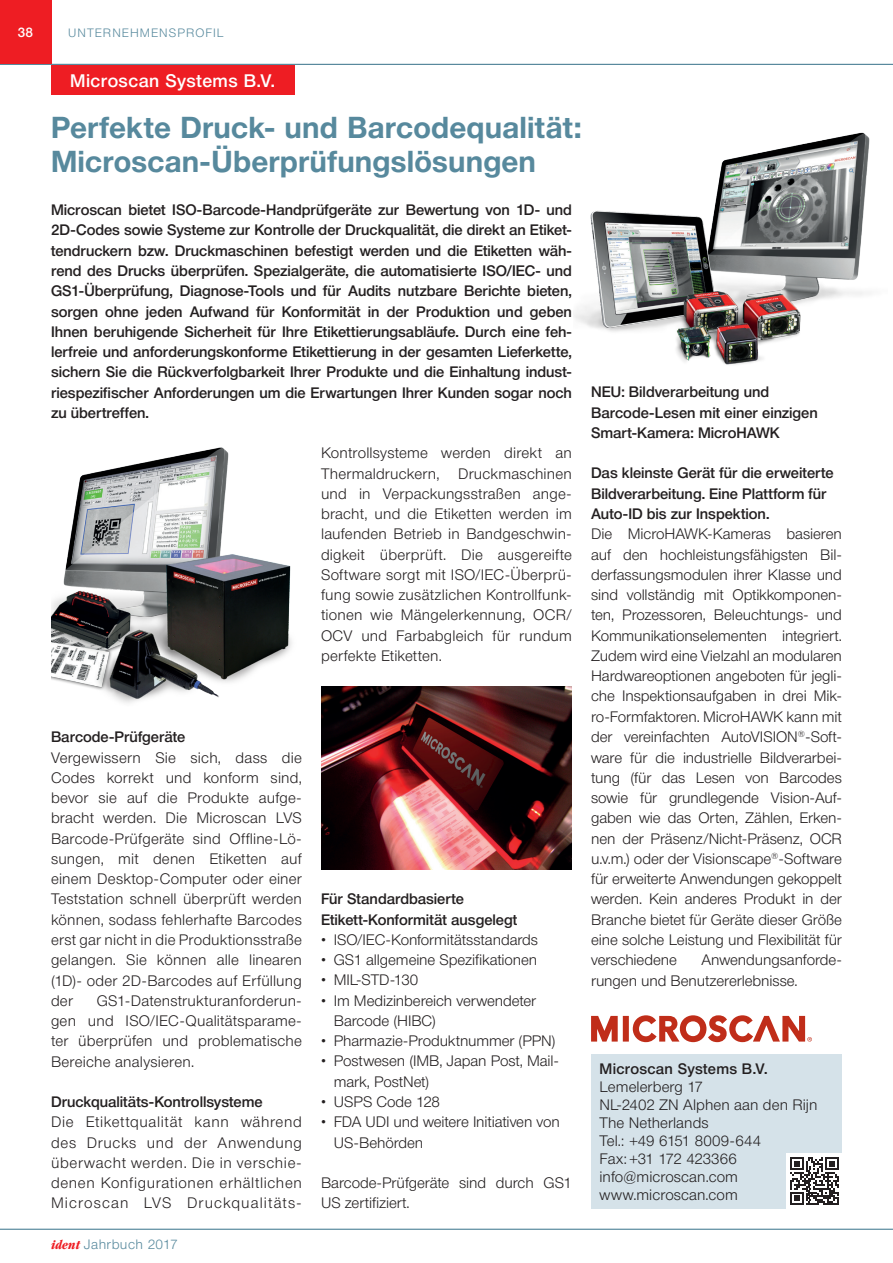
<style>
.page{position:relative;width:893px;height:1263px;background:#fff}
.page>*{position:absolute;margin:0;border:0;box-sizing:border-box;transform-origin:0 0}
.t1{font:700 30px/34.5px "Neue Helvetica BQ";letter-spacing:.005em;color:#57899d}
.t2{font:500 18px "Neue Helvetica BQ";letter-spacing:.025em;color:#fff}
.t3{font:300 15px/20.2px "Neue Helvetica BQ";color:#231f20}
.t4{font:500 15px/20.2px "Neue Helvetica BQ";letter-spacing:-.005em;color:#231f20}
.t5{font:500 15px "Neue Helvetica BQ";letter-spacing:.015em;color:#231f20}
.t6{font:300 13.5px "Neue Helvetica BQ";letter-spacing:.03em;color:#57899d}
.t7{font:500 13.5px "Neue Helvetica BQ";color:#fff}
.t8{font:300 12px "Neue Helvetica BQ";letter-spacing:.09em;color:#57899d}
.s1{font-family:"Garamond";font-weight:700;font-style:italic;font-stretch:condensed;color:#ee1d23}
</style>
<div class="page">
<hr style="left:0;top:1229px;width:893px;height:1px;background:#57899d">
<hr style="left:0;top:64px;width:893px;height:1px;background:#57899d">
<div style="left:51px;top:65px;width:243px;height:30px;background:#ee1d23"></div>
<div style="left:591px;top:1054px;width:251px;height:154px;background:#d5e2e9"></div>
<svg style="left:591px;top:1015px;width:27px;height:27px"></svg>
<svg style="left:623px;top:1016px;width:6px;height:25px"></svg>
<svg style="left:632px;top:1015px;width:180px;height:27px"></svg>
<div style="left:787px;top:1153px;width:55px;height:55px;background:#fff"></div>
<svg style="left:790px;top:1157px;width:48px;height:48px"></svg>
<img style="left:321px;top:687px;width:251px;height:182px">
<img style="left:574px;top:132px;width:296px;height:233px">
<img style="left:51px;top:447px;width:241px;height:256px">
<div style="left:0;top:0;width:51px;height:64px;background:#ee1d23"></div>
<p class="t7" style="left:18px;top:24px;width:17px">38</p>
<p class="t8" style="left:68px;top:25px;width:157px">UNTERNEHMENSPROFIL</p>
<p class="t2" style="left:70px;top:69px;width:206px">Microscan Systems B.V.</p>
<h1 class="t1" style="left:51px;top:109px;width:532px">Perfekte Druck- und Barcodequalität:<br>Microscan-Überprüfungslösungen</h1>
<p class="t4" style="left:51px;top:200px;width:522px;text-align:justify">Microscan bietet ISO-Barcode-Handprüfgeräte zur Bewertung von 1D- und 2D-Codes sowie Systeme zur Kontrolle der Druckqualität, die direkt an Etiket&shy;tendruckern bzw. Druckmaschinen befestigt werden und die Etiketten wäh&shy;rend des Drucks überprüfen. Spezialgeräte, die automatisierte ISO/IEC- und GS1-Überprüfung, Diagnose-Tools und für Audits nutzbare Berichte bieten, sorgen ohne jeden Aufwand für Konformität in der Produktion und geben Ihnen beruhigende Sicherheit für Ihre Etikettierungsabläufe. Durch eine feh&shy;lerfreie und anforderungskonforme Etikettierung in der gesamten Lieferkette, sichern Sie die Rückverfolgbarkeit Ihrer Produkte und die Einhaltung indust&shy;riespezifischer Anforderungen um die Erwartungen Ihrer Kunden sogar noch zu übertreffen.</p>
<p class="t3" style="left:321px;top:443px;width:252px;text-align:justify">Kontrollsysteme werden direkt an Thermaldruckern, Druckmaschinen und in Verpackungsstraßen ange&shy;bracht, und die Etiketten werden im laufenden Betrieb in Bandgeschwin&shy;digkeit überprüft. Die ausgereifte Software sorgt mit ISO/IEC-Überprü&shy;fung sowie zusätzlichen Kontrollfunk&shy;tionen wie Mängelerkennung, OCR/ OCV und Farbabgleich für rundum perfekte Etiketten.</p>
<p class="t4" style="left:51px;top:727px;width:136px">Barcode-Prüfgeräte</p>
<p class="t3" style="left:51px;top:747px;width:252px;text-align:justify">Vergewissern Sie sich, dass die Codes korrekt und konform sind, bevor sie auf die Produkte aufge&shy;bracht werden. Die Microscan LVS Barcode-Prüfgeräte sind Offline-Lö&shy;sungen, mit denen Etiketten auf einem Desktop-Computer oder einer Teststation schnell überprüft werden können, sodass fehlerhafte Barcodes erst gar nicht in die Produktionsstraße gelangen. Sie können alle linearen (1D)- oder 2D-Barcodes auf Erfüllung der</p>
<p class="t3" style="left:51px;top:990px;width:252px;text-align:justify;text-indent:46px">GS1-Datenstrukturanforderun&shy;gen und ISO/IEC-Qualitätsparame&shy;ter überprüfen und problematische Bereiche analysieren.</p>
<p class="t4" style="left:51px;top:1091px;width:213px">Druckqualitäts-Kontrollsysteme</p>
<p class="t3" style="left:51px;top:1112px;width:252px;text-align:justify">Die Etikettqualität kann während des Drucks und der Anwendung überwacht werden. Die in verschie&shy;denen Konfigurationen erhältlichen Microscan LVS Druckqualitäts-</p>
<p class="t4" style="left:321px;top:889px;width:198px">Für Standardbasierte<br>Etikett-Konformität ausgelegt</p>
<p class="t3" style="left:321px;top:929px;width:219px">• ISO/IEC-Konformitätsstandards</p>
<p class="t3" style="left:321px;top:950px;width:218px">• GS1 allgemeine Spezifikationen</p>
<p class="t3" style="left:321px;top:970px;width:99px">• MIL-STD-130</p>
<p class="t3" style="left:334px;top:990px;width:204px;text-indent:-13px">• Im Medizinbereich verwendeter<br>Barcode (HIBC)</p>
<p class="t3" style="left:321px;top:1031px;width:236px">• Pharmazie-Produktnummer (PPN)</p>
<p class="t3" style="left:334px;top:1051px;width:227px;text-indent:-13px">• Postwesen (IMB, Japan Post, Mail&shy;mark, PostNet)</p>
<p class="t3" style="left:321px;top:1091px;width:120px">• USPS Code 128</p>
<p class="t3" style="left:334px;top:1112px;width:228px;text-indent:-13px">• FDA UDI und weitere Initiativen von<br>US-Behörden</p>
<p class="t3" style="left:321px;top:1172px;width:252px">Barcode-Prüfgeräte sind durch GS1<br>US zertifiziert.</p>
<p class="t4" style="left:591px;top:382px;width:228px">NEU: Bildverarbeitung und<br>Barcode-Lesen mit einer einzigen<br>Smart-Kamera: MicroHAWK</p>
<p class="t4" style="left:591px;top:463px;width:244px">Das kleinste Gerät für die erweiterte<br>Bildverarbeitung. Eine Plattform für<br>Auto-ID bis zur Inspektion.</p>
<p class="t3" style="left:591px;top:524px;width:252px;text-align:justify">Die MicroHAWK-Kameras basieren auf den hochleistungsfähigsten Bil&shy;derfassungsmodulen ihrer Klasse und sind vollständig mit Optikkomponen&shy;ten, Prozessoren, Beleuchtungs- und Kommunikationselementen integriert.<br>Zudem wird eine Vielzahl an modularen Hardwareoptionen angeboten für jegli&shy;che Inspektionsaufgaben in drei Mik&shy;ro-Formfaktoren. MicroHAWK kann mit der vereinfachten AutoVISION<sup>®</sup>-Soft&shy;ware für die industrielle Bildverarbei&shy;tung (für das Lesen von Barcodes sowie für grundlegende Vision-Auf&shy;gaben wie das Orten, Zählen, Erken&shy;nen der Präsenz/Nicht-Präsenz, OCR u.v.m.) oder der Visionscape<sup>®</sup>-Software für erweiterte Anwendungen gekoppelt werden. Kein anderes Produkt in der Branche bietet für Geräte dieser Größe eine solche Leistung und Flexibilität für verschiedene</p>
<p class="t3" style="left:591px;top:950px;width:252px;text-indent:110px">Anwendungsanforde&shy;rungen und Benutzererlebnisse.</p>
<p class="t5" style="left:600px;top:1059px;width:170px">Microscan Systems B.V.</p>
<p class="t3" style="left:600px;top:1078px;width:219px;line-height:18px">Lemelerberg 17<br>NL-2402 ZN Alphen aan den Rijn<br>The Netherlands<br>Tel.: +49 6151 8009-644<br>Fax: +31 172 423366 info@microscan.com www.microscan.com</p>
<p class="t6" style="left:51px;top:1236px;width:128px"><span class="s1">ident</span> Jahrbuch 2017</p>
</div>
